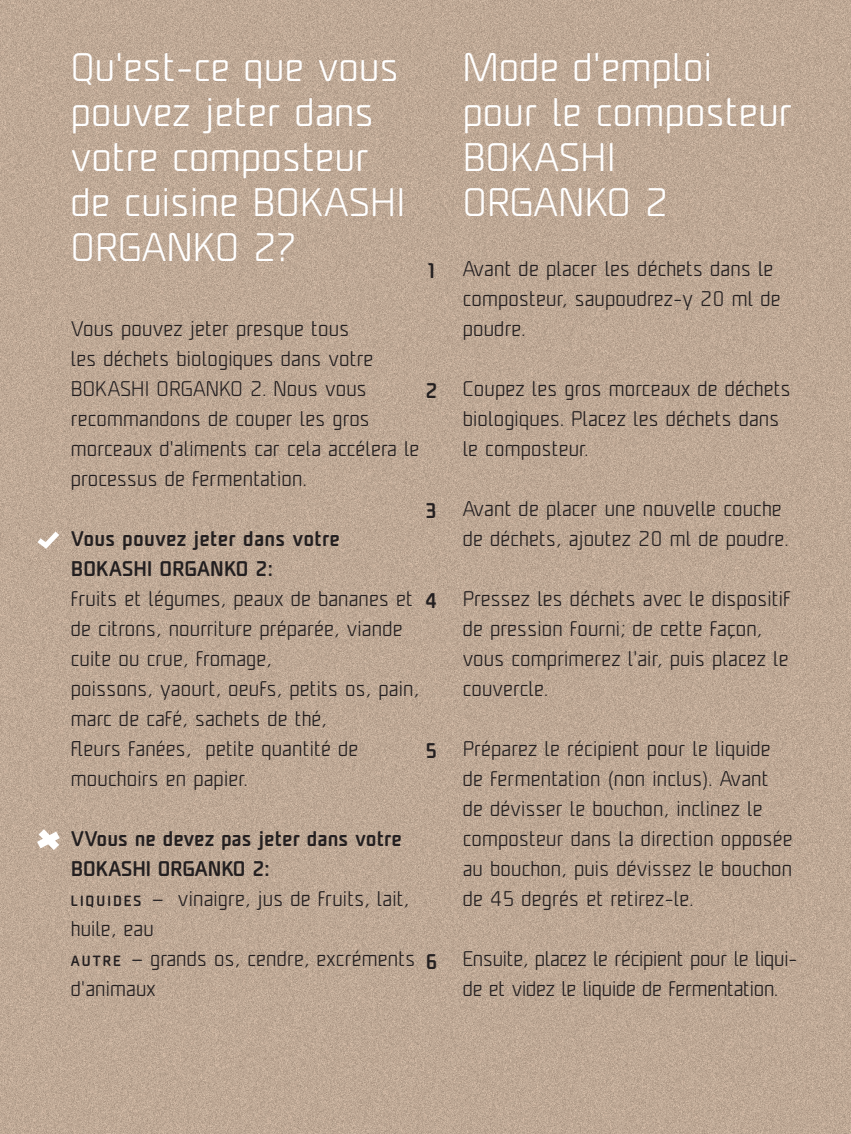
<style>
.page{position:relative;width:851px;height:1134px;background:#fff}
.page>*{position:absolute;margin:0;border:0;box-sizing:border-box;transform-origin:0 0}
.t1{font:300 37.5px/45px "Unicod";letter-spacing:.01em;color:#fff;scale:1.04 1}
.t2{font:300 20px/30px "Unicod";letter-spacing:.01em;color:#231f20}
.t3{font:300 20px/30px "Unicod";letter-spacing:-.01em;color:#231f20}
.t4{font:500 20px/30px "Unicod";letter-spacing:.01em;color:#231f20}
.s1{font-weight:500}
.s2{font-weight:500;font-size:14px}
.s3{font-weight:400}
</style>
<div class="page">
<img style="left:0;top:0;width:850px;height:1134px">
<svg style="left:32px;top:526px;width:32px;height:26px"></svg>
<svg style="left:29px;top:821px;width:39px;height:37px"></svg>
<h1 class="t1" style="left:71px;top:44px;width:323px">Qu'est-ce que vous pouvez jeter dans votre composteur de cuisine BOKASHI<br>ORGANKO 2?</h1>
<p class="t4" style="left:425px;top:255px;width:14px">1</p>
<p class="t2" style="left:71px;top:313px;width:350px">Vous pouvez jeter presque tous<br>les déchets biologiques dans votre<br>BOKASHI ORGANKO 2. Nous vous recommandons de couper les gros morceaux d'aliments car cela accélera le processus de fermentation.</p>
<p class="t4" style="left:425px;top:375px;width:14px">2</p>
<h1 class="t1" style="left:462px;top:44px;width:318px">Mode d'emploi pour le composteur<br>BOKASHI<br>ORGANKO 2</h1>
<p class="t2" style="left:462px;top:253px;width:319px">Avant de placer les déchets dans le composteur, saupoudrez-y 20 ml de poudre.</p>
<p class="t2" style="left:462px;top:373px;width:329px">Coupez les gros morceaux de déchets biologiques. Placez les déchets dans le composteur.</p>
<p class="t4" style="left:71px;top:523px;width:270px">Vous pouvez jeter dans votre<br>BOKASHI ORGANKO 2:</p>
<p class="t2" style="left:71px;top:583px;width:349px">fruits et légumes, peaux de bananes et de citrons, nourriture préparée, viande cuite ou crue, fromage,<br>poissons, yaourt, oeufs, petits os, pain, marc de café, sachets de thé,<br>fleurs fanées, petite quantité de mouchoirs en papier.</p>
<p class="t4" style="left:425px;top:495px;width:14px">3</p>
<p class="t4" style="left:425px;top:585px;width:14px">4</p>
<p class="t4" style="left:425px;top:735px;width:14px">5</p>
<p class="t2" style="left:71px;top:823px;width:346px"><span class="s1">VVous ne devez pas jeter dans votre<br>BOKASHI ORGANKO 2:<br></span><span class="s2">L I Q U I D E S</span> <span class="s3">–</span> vinaigre, jus de fruits, lait, huile, eau<br><span class="s2">A U T R E</span> <span class="s3">–</span> grands os, cendre, excréments d'animaux</p>
<p class="t4" style="left:425px;top:945px;width:14px">6</p>
<p class="t2" style="left:462px;top:493px;width:327px">Avant de placer une nouvelle couche de déchets, ajoutez 20 ml de poudre.</p>
<p class="t2" style="left:462px;top:583px;width:329px">Pressez les déchets avec le dispositif de pression fourni; de cette façon, vous comprimerez l'air, puis placez le couvercle.</p>
<p class="t2" style="left:462px;top:733px;width:331px">Préparez le récipient pour le liquide de fermentation (non inclus). Avant de dévisser le bouchon, inclinez le composteur dans la direction opposée au bouchon, puis dévissez le bouchon de 45 degrés et retirez-le.</p>
<p class="t3" style="left:462px;top:943px;width:336px">Ensuite, placez le récipient pour le liqui&shy;de et videz le liquide de fermentation.</p>
</div>
